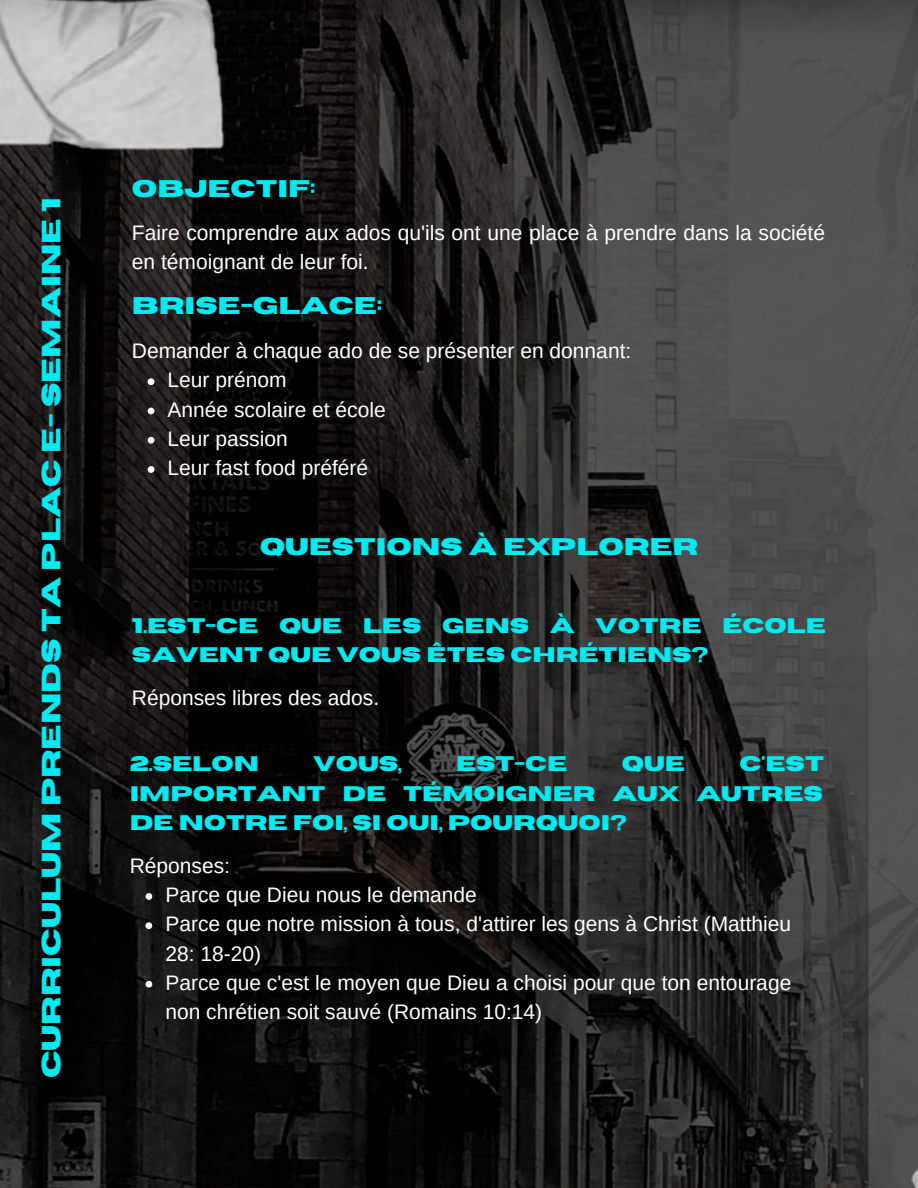
<style>
.page{position:relative;width:918px;height:1188px;background:#fff}
.page>*{position:absolute;margin:0;border:0;box-sizing:border-box;transform-origin:0 0}
.t1{font:700 26.4px "Horizon";color:#00eaf1}
.t2{font:700 24px "Horizon";color:#00eaf1}
.t3{font:21px/29.2px "Arimo";color:#fff}
.t4{font:700 21px/29.2px "Horizon";color:#00eaf1;text-align:justify}
</style>
<div class="page">
<img style="left:0;top:0;width:918px;height:1188px">
<svg style="left:148px;top:378px;width:6px;height:7px"></svg>
<svg style="left:148px;top:408px;width:6px;height:6px"></svg>
<svg style="left:148px;top:437px;width:6px;height:7px"></svg>
<svg style="left:148px;top:466px;width:6px;height:7px"></svg>
<svg style="left:146px;top:893px;width:6px;height:7px"></svg>
<svg style="left:146px;top:922px;width:6px;height:7px"></svg>
<svg style="left:146px;top:981px;width:6px;height:7px"></svg>
<p class="t1" style="left:39px;top:1078px;width:883px;rotate:-90deg">CURRICULUM PRENDS TA PLAC E- SEMAINE 1</p>
<p class="t2" style="left:132px;top:176px;width:185px">OBJECTIF:</p>
<p class="t3" style="left:132px;top:218px;width:695px">Faire comprendre aux ados qu'ils ont une place à prendre dans la société en témoignant de leur foi.</p>
<p class="t2" style="left:132px;top:294px;width:251px">BRISE-GLACE:</p>
<p class="t3" style="left:132px;top:336px;width:501px">Demander à chaque ado de se présenter en donnant:</p>
<p class="t3" style="left:168px;top:365px;width:220px">Leur prénom<br>Année scolaire et école<br>Leur passion<br>Leur fast food préféré</p>
<p class="t2" style="left:260px;top:535px;width:440px">QUESTIONS À EXPLORER</p>
<p class="t4" style="left:132px;top:612px;width:696px">1.EST-CE QUE LES GENS À VOTRE ÉCOLE<br>SAVENT QUE VOUS ÊTES CHRÉTIENS?</p>
<p class="t3" style="left:132px;top:684px;width:249px">Réponses libres des ados.</p>
<p class="t4" style="left:130px;top:750px;width:131px">2.SELON</p>
<p class="t4" style="left:313px;top:750px;width:90px">VOUS,</p>
<p class="t4" style="left:456px;top:750px;width:113px">EST-CE</p>
<p class="t4" style="left:622px;top:750px;width:65px">QUE</p>
<p class="t4" style="left:130px;top:750px;width:696px;text-indent:610px">C'EST IMPORTANT DE TÉMOIGNER AUX AUTRES DE NOTRE FOI, SI OUI, POURQUOI?</p>
<p class="t3" style="left:130px;top:851px;width:102px">Réponses:</p>
<p class="t3" style="left:165px;top:880px;width:627px">Parce que Dieu nous le demande<br>Parce que notre mission à tous, d'attirer les gens à Christ (Matthieu 28: 18-20)<br>Parce que c'est le moyen que Dieu a choisi pour que ton entourage non chrétien soit sauvé (Romains 10:14)</p>
</div>
